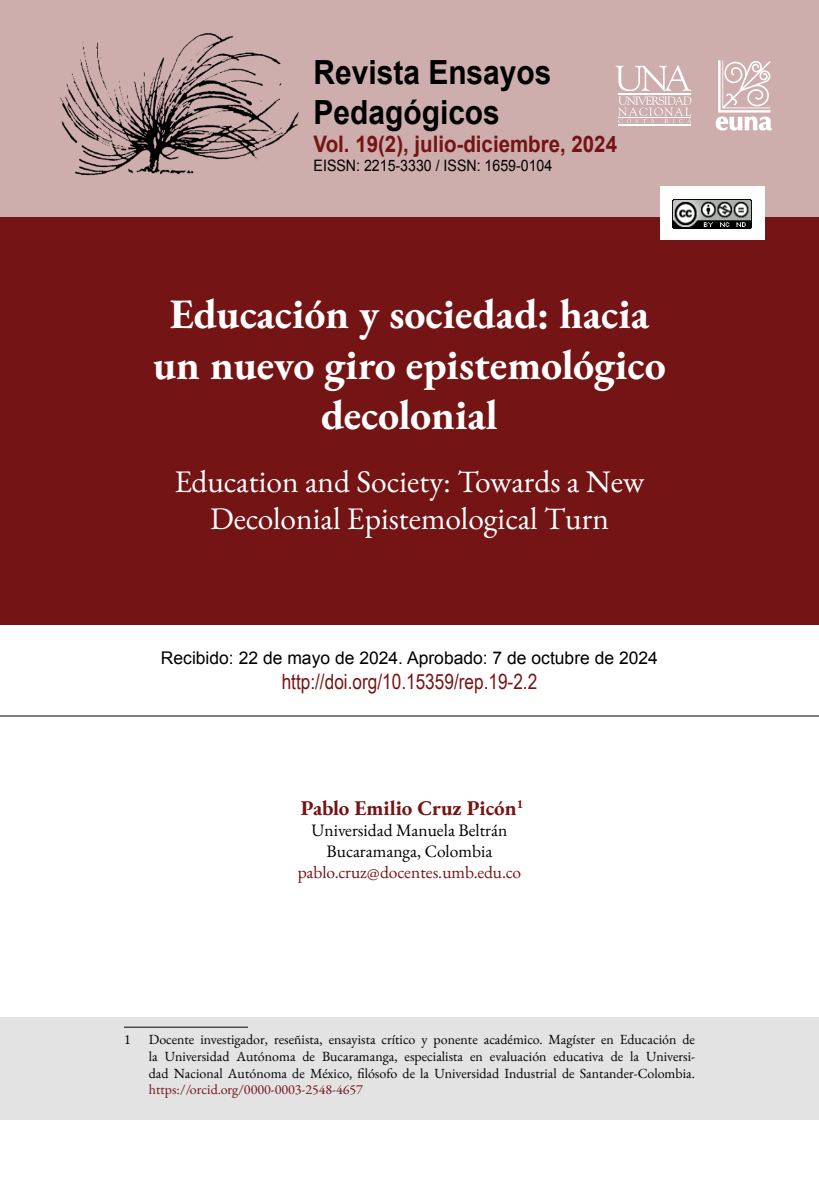
<style>
.page{position:relative;width:819px;height:1197px;background:#fff}
.page>*{position:absolute;margin:0;border:0;box-sizing:border-box;transform-origin:0 0}
.Titulo_articulos{font:42px/50.4px "EB Garamond";color:#fff;text-align:center}
.t1{font:700 33.25px/39.9px "Arial";color:#000;scale:.9 1}
.Titulo_articulos_ingles{font:31.5px/37.8px "EB Garamond";color:#fff;text-align:center}
.t2{font:700 22.75px "Arial";color:#741414;scale:.9 1}
.doi{font:21px "Arial Narrow";color:#741414}
.Autor{font:21px "EB Garamond";color:#741414}
.recibido{font:17.5px "Arial";color:#000}
.Intitucion_Autor{font:17.5px "EB Garamond";color:#000}
.Intitucion_Autor-2{font:17.5px "EB Garamond";color:#741414}
.t3{font:15.75px "Arial";color:#000;scale:.9 1}
.PiedePágina{font:14px/16.8px "EB Garamond";color:#000;text-align:justify}
.s1{color:#741414}
</style>
<div class="page">
<div style="left:0;top:0;width:819px;height:218px;background:#ceadad"></div>
<div style="left:0;top:218px;width:819px;height:407px;background:#741414"></div>
<img style="left:60px;top:33px;width:239px;height:143px">
<div style="left:660px;top:186px;width:104px;height:54px;background:#fff"></div>
<img style="left:673px;top:200px;width:78px;height:29px">
<hr style="left:0;top:716px;width:819px;height:1px;background:#000">
<svg style="left:715px;top:60px;width:57px;height:71px"></svg>
<hr style="left:618px;top:125px;width:73px;height:1px;background:#fff">
<svg style="left:615px;top:65px;width:77px;height:58px"></svg>
<div style="left:0;top:1017px;width:819px;height:102px;background:#e3e3e3"></div>
<hr style="left:124px;top:1027px;width:124px;height:1px;background:#000">
<h2 class="t1" style="left:314px;top:54px;width:266px">Revista Ensayos<br>Pedagógicos</h2>
<h3 class="t2" style="left:314px;top:129px;width:339px">Vol. 19(2), julio-diciembre, 2024</h3>
<p class="t3" style="left:314px;top:155px;width:267px">EISSN: 2215-3330 / ISSN: 1659-0104</p>
<p class="Titulo_articulos" style="left:153px;top:289px;width:514px">Educación y sociedad: hacia un nuevo giro epistemológico decolonial</p>
<p class="Titulo_articulos_ingles" style="left:174px;top:462px;width:472px">Education and Society: Towards a New<br>Decolonial Epistemological Turn</p>
<p class="recibido" style="left:161px;top:646px;width:499px">Recibido: 22 de mayo de 2024. Aprobado: 7 de octubre de 2024</p>
<p class="doi" style="left:282px;top:666px;width:257px">http://doi.org/10.15359/rep.19-2.2</p>
<p class="Autor" style="left:301px;top:794px;width:224px">Pablo Emilio Cruz Picón<sup>1</sup></p>
<p class="Intitucion_Autor" style="left:312px;top:819px;width:197px">Universidad Manuela Beltrán</p>
<p class="Intitucion_Autor" style="left:327px;top:840px;width:167px">Bucaramanga, Colombia</p>
<p class="Intitucion_Autor-2" style="left:298px;top:861px;width:225px">pablo.cruz@docentes.umb.edu.co</p>
<p class="PiedePágina" style="left:124px;top:1031px;width:8px">1</p>
<p class="PiedePágina" style="left:149px;top:1031px;width:548px">Docente investigador, reseñista, ensayista crítico y ponente académico. Magíster en Educación de la Universidad Autónoma de Bucaramanga, especialista en evaluación educativa de la Universi&shy;dad Nacional Autónoma de México, filósofo de la Universidad Industrial de Santander-Colombia. <span class="s1">https://orcid.org/0000-0003-2548-4657</span></p>
</div>
